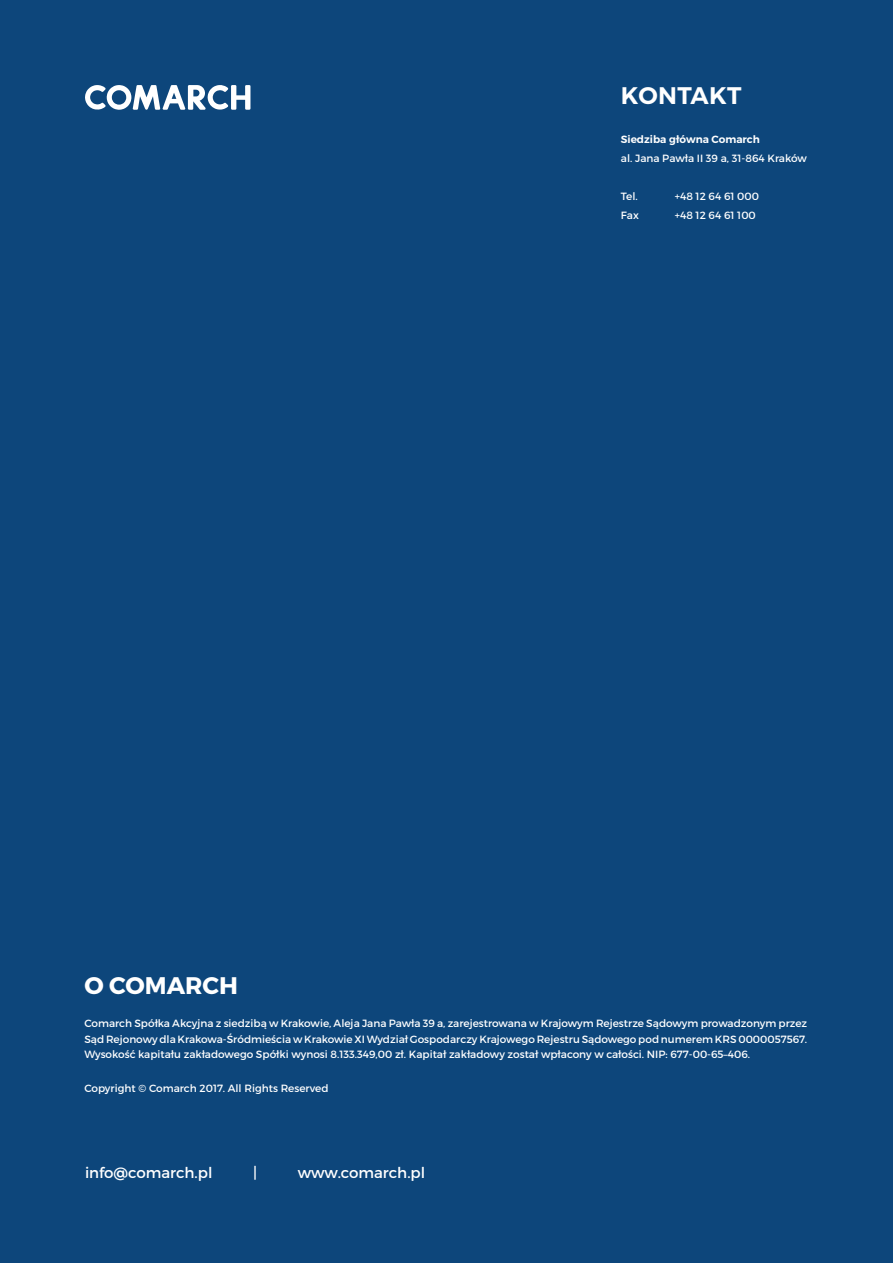
<style>
.page{position:relative;width:893px;height:1263px;background:#0d467b}
.page>*{position:absolute;margin:0;border:0;box-sizing:border-box;transform-origin:0 0}
.TXT_0{font:700 24px "Montserrat";color:#fff}
.TXT_0-2{font:600 24px "Montserrat";letter-spacing:.015em;color:#fff}
.TXT_0-3{font:15px "Montserrat";color:#fff}
.TXT_0-4{font:10.5px/15.8px "Montserrat";color:#fff;text-align:justify}
.TXT_0-5{font:600 10.5px "Montserrat";color:#fff}
</style>
<div class="page">
<svg style="left:85px;top:85px;width:166px;height:25px"></svg>
<p class="TXT_0-2" style="left:621px;top:81px;width:122px">KONTAKT</p>
<p class="TXT_0-5" style="left:621px;top:132px;width:141px">Siedziba główna Comarch</p>
<p class="TXT_0-4" style="left:621px;top:150px;width:187px">al. Jana Pawła II 39 a, 31-864 Kraków</p>
<p class="TXT_0-4" style="left:621px;top:188px;width:18px">Tel.</p>
<p class="TXT_0-4" style="left:675px;top:188px;width:86px">+48 12 64 61 000</p>
<p class="TXT_0-4" style="left:621px;top:208px;width:20px">Fax</p>
<p class="TXT_0-4" style="left:675px;top:208px;width:83px">+48 12 64 61 100</p>
<p class="TXT_0" style="left:84px;top:971px;width:155px">O COMARCH</p>
<p class="TXT_0-4" style="left:84px;top:1015px;width:724px">Comarch Spółka Akcyjna z siedzibą w Krakowie, Aleja Jana Pawła 39 a, zarejestrowana w Krajowym Rejestrze Sądowym prowadzonym przez Sąd Rejonowy dla Krakowa-Śródmieścia w Krakowie XI Wydział Gospodarczy Krajowego Rejestru Sądowego pod numerem KRS 0000057567.<br>Wysokość kapitału zakładowego Spółki wynosi 8.133.349,00 zł. Kapitał zakładowy został wpłacony w całości. NIP: 677-00-65–406.</p>
<p class="TXT_0-4" style="left:84px;top:1080px;width:246px">Copyright © Comarch 2017. All Rights Reserved</p>
<p class="TXT_0-3" style="left:85px;top:1163px;width:129px">info@comarch.pl</p>
<p class="TXT_0-3" style="left:253px;top:1163px;width:6px">|</p>
<p class="TXT_0-3" style="left:298px;top:1163px;width:129px">www.comarch.pl</p>
</div>
